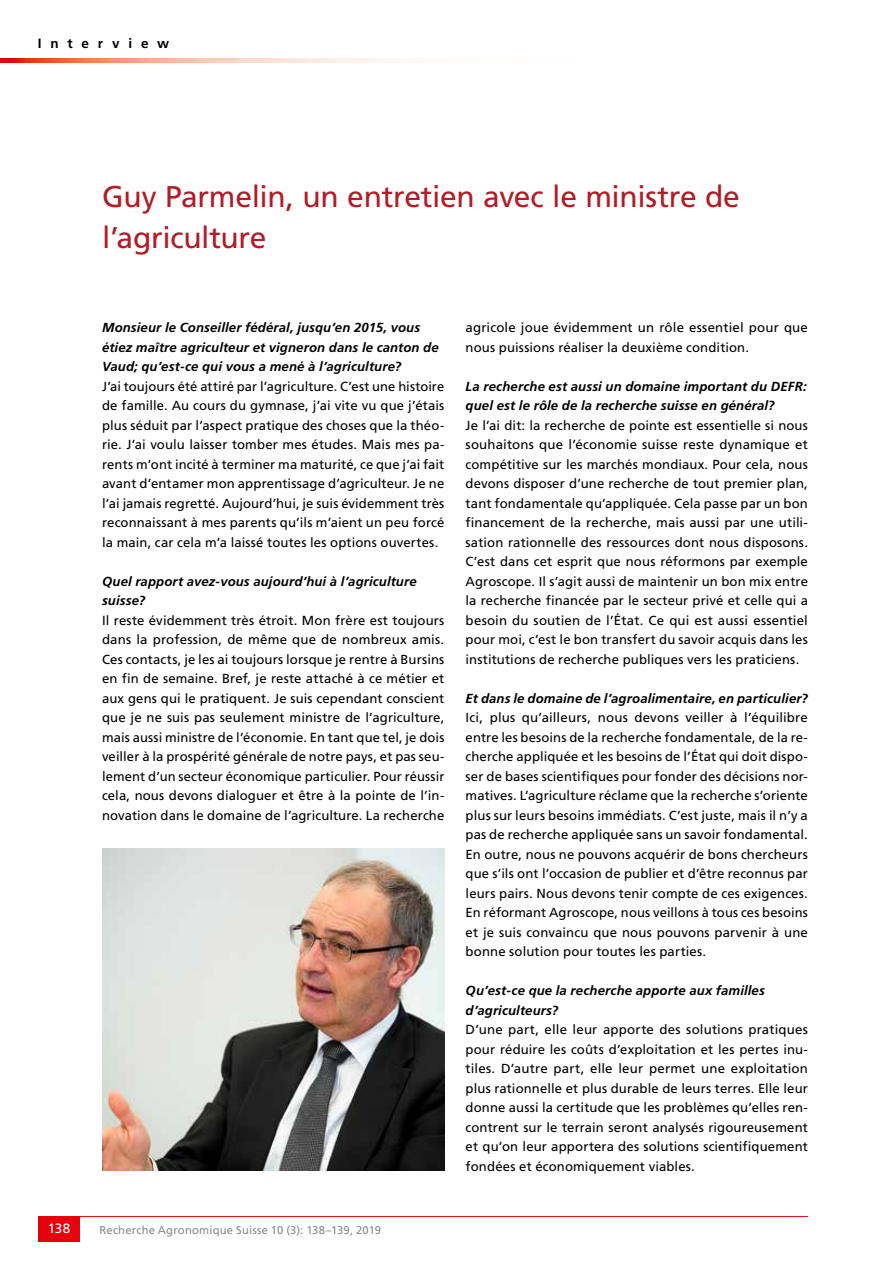
<style>
.page{position:relative;width:893px;height:1263px;background:#fff}
.page>*{position:absolute;margin:0;border:0;box-sizing:border-box;transform-origin:0 0}
.t1{font:30px/40.5px "Frutiger LT Std";letter-spacing:-.01em;color:#b21c27}
.t2{font:700 13.5px "Frutiger LT Std";letter-spacing:.655em;color:#000}
.t3{font:13.5px "Frutiger LT Std";color:#fff}
.t4{font:13.2px/19.5px "Frutiger LT Std";letter-spacing:.01em;color:#000;text-align:justify}
.t5{font:italic 700 13.2px/19.5px "Frutiger LT Std";letter-spacing:.01em;color:#000}
.t6{font:11.25px "Frutiger LT Std";letter-spacing:.02em;color:#878988}
</style>
<div class="page">
<svg style="left:0;top:58px;width:403px;height:5px;background:#f6b09e"></svg>
<hr style="left:38px;top:1216px;width:770px;height:1px;background:#e7000e">
<div style="left:38px;top:1216px;width:42px;height:26px;background:#e7000e"></div>
<img style="left:102px;top:848px;width:342px;height:323px">
<p class="t2" style="left:38px;top:36px;width:133px">Interview</p>
<h1 class="t1" style="left:102px;top:177px;width:639px">Guy Parmelin, un entretien avec le ministre de l’agriculture</h1>
<p class="t5" style="left:102px;top:318px;width:338px">Monsieur le Conseiller fédéral, jusqu’en 2015, vous étiez maître agriculteur et vigneron dans le canton de<br>Vaud; qu’est-ce qui vous a mené à l’agriculture?</p>
<p class="t4" style="left:102px;top:376px;width:344px">J’ai toujours été attiré par l’agriculture. C’est une histoire de famille. Au cours du gymnase, j’ai vite vu que j’étais plus séduit par l’aspect pratique des choses que la théo&shy;rie. J’ai voulu laisser tomber mes études. Mais mes pa&shy;rents m’ont incité à terminer ma maturité, ce que j’ai fait avant d’entamer mon apprentissage d’agriculteur. Je ne l’ai jamais regretté. Aujourd’hui, je suis évidemment très reconnaissant à mes parents qu’ils m’aient un peu forcé la main, car cela m’a laissé toutes les options ouvertes.</p>
<p class="t5" style="left:102px;top:571px;width:316px">Quel rapport avez-vous aujourd’hui à l’agriculture suisse?</p>
<p class="t4" style="left:102px;top:610px;width:344px">Il reste évidemment très étroit. Mon frère est toujours dans la profession, de même que de nombreux amis.<br>Ces contacts, je les ai toujours lorsque je rentre à Bursins en fin de semaine. Bref, je reste attaché à ce métier et aux gens qui le pratiquent. Je suis cependant conscient que je ne suis pas seulement ministre de l’agriculture, mais aussi ministre de l’économie. En tant que tel, je dois veiller à la prospérité générale de notre pays, et pas seu&shy;lement d’un secteur économique particulier. Pour réussir cela, nous devons dialoguer et être à la pointe de l’in&shy;novation dans le domaine de l’agriculture. La recherche</p>
<p class="t3" style="left:48px;top:1221px;width:24px">138</p>
<p class="t6" style="left:99px;top:1223px;width:283px">Recherche Agronomique Suisse 10 (3): 138–139, 2019</p>
<p class="t4" style="left:466px;top:318px;width:344px">agricole joue évidemment un rôle essentiel pour que nous puissions réaliser la deuxième condition.</p>
<p class="t5" style="left:466px;top:376px;width:343px">La recherche est aussi un domaine important du DEFR: quel est le rôle de la recherche suisse en général?</p>
<p class="t4" style="left:466px;top:415px;width:344px">Je l’ai dit: la recherche de pointe est essentielle si nous souhaitons que l’économie suisse reste dynamique et compétitive sur les marchés mondiaux. Pour cela, nous devons disposer d’une recherche de tout premier plan, tant fondamentale qu’appliquée. Cela passe par un bon financement de la recherche, mais aussi par une utili&shy;sation rationnelle des ressources dont nous disposons.<br>C’est dans cet esprit que nous réformons par exemple Agroscope. Il s’agit aussi de maintenir un bon mix entre la recherche financée par le secteur privé et celle qui a besoin du soutien de l’État. Ce qui est aussi essentiel pour moi, c’est le bon transfert du savoir acquis dans les institutions de recherche publiques vers les praticiens.</p>
<p class="t5" style="left:466px;top:688px;width:344px">Et dans le domaine de l’agroalimentaire, en particulier?</p>
<p class="t4" style="left:466px;top:708px;width:344px">Ici, plus qu’ailleurs, nous devons veiller à l’équilibre entre les besoins de la recherche fondamentale, de la re&shy;cherche appliquée et les besoins de l’État qui doit dispo&shy;ser de bases scientifiques pour fonder des décisions nor&shy;matives. L’agriculture réclame que la recherche s’oriente plus sur leurs besoins immédiats. C’est juste, mais il n’y a pas de recherche appliquée sans un savoir fondamental.<br>En outre, nous ne pouvons acquérir de bons chercheurs que s’ils ont l’occasion de publier et d’être reconnus par leurs pairs. Nous devons tenir compte de ces exigences.<br>En réformant Agroscope, nous veillons à tous ces besoins et je suis convaincu que nous pouvons parvenir à une bonne solution pour toutes les parties.</p>
<p class="t5" style="left:466px;top:981px;width:301px">Qu’est-ce que la recherche apporte aux familles d’agriculteurs?</p>
<p class="t4" style="left:466px;top:1020px;width:344px">D’une part, elle leur apporte des solutions pratiques pour réduire les coûts d’exploitation et les pertes inu&shy;tiles. D’autre part, elle leur permet une exploitation plus rationnelle et plus durable de leurs terres. Elle leur donne aussi la certitude que les problèmes qu’elles ren&shy;contrent sur le terrain seront analysés rigoureusement et qu’on leur apportera des solutions scientifiquement fondées et économiquement viables.</p>
</div>
